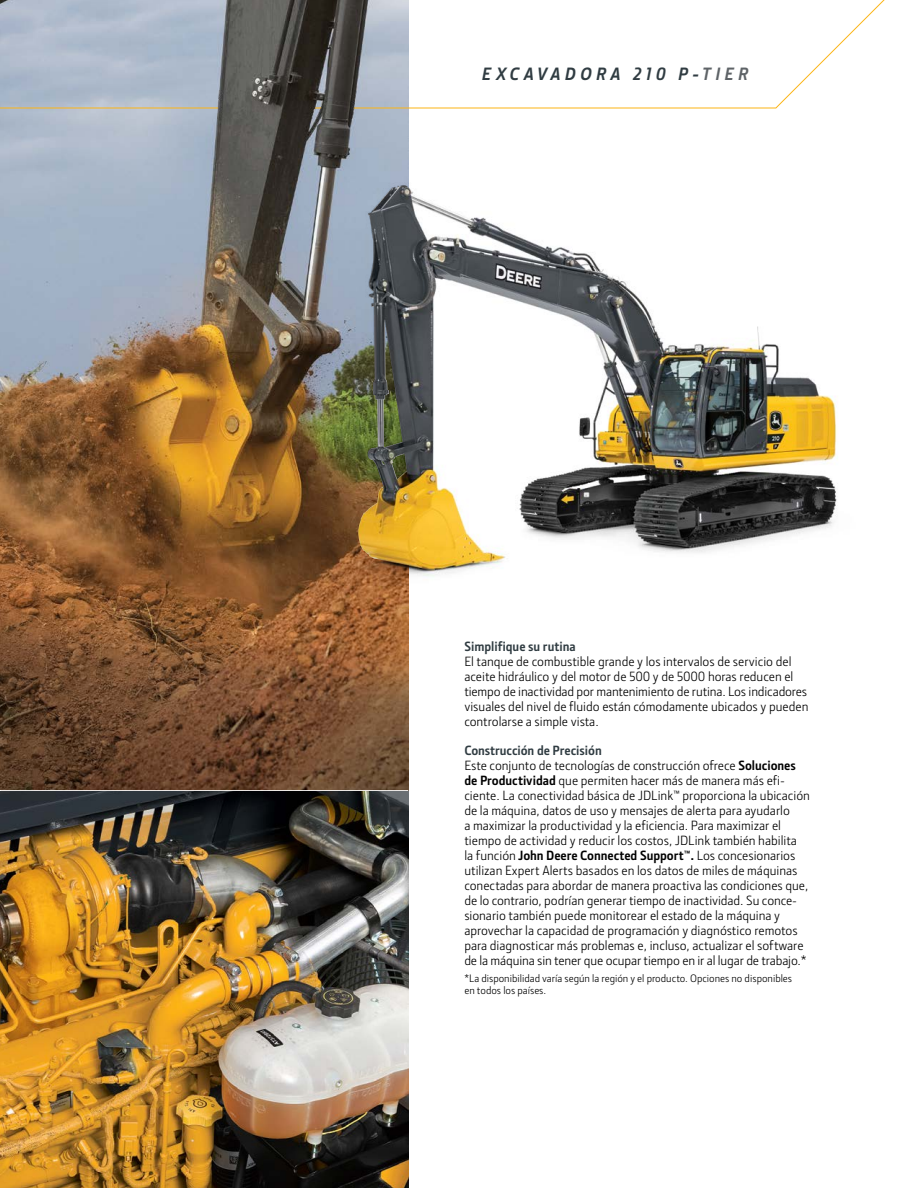
<style>
.page{position:relative;width:918px;height:1188px;background:#fff}
.page>*{position:absolute;margin:0;border:0;box-sizing:border-box;transform-origin:0 0}
.t1{font:italic 700 18px "JD Sans Pro";letter-spacing:.24em;color:#303c42}
.t2{font:13.5px/15px "JD Sans Pro";color:#000}
.t3{font:700 13.5px "JD Sans Pro";color:#303c42}
.t4{font:10.8px/12px "JD Sans Pro";color:#000}
.s1{color:#5e6367}
.s2{font-weight:700;color:#303c42}
.s3{font-weight:700}
</style>
<div class="page">
<img style="left:0;top:119px;width:408px;height:671px">
<svg style="left:0;top:0;width:885px;height:109px"></svg>
<img style="left:0;top:91px;width:408px;height:28px">
<img style="left:0;top:792px;width:408px;height:396px">
<img style="left:320px;top:166px;width:517px;height:428px">
<img style="left:358px;top:186px;width:147px;height:383px">
<h1 class="t1" style="left:482px;top:62px;width:268px">EXCAVADORA 210 P-<span class="s1">TIER</span></h1>
<p class="t3" style="left:464px;top:638px;width:113px">Simplifique su rutina</p>
<p class="t2" style="left:464px;top:654px;width:346px">El tanque de combustible grande y los intervalos de servicio del aceite hidráulico y del motor de 500 y de 5000 horas reducen el tiempo de inactividad por mantenimiento de rutina. Los indicadores visuales del nivel de fluido están cómodamente ubicados y pueden controlarse a simple vista.</p>
<p class="t2" style="left:464px;top:742px;width:347px"><span class="s2">Construcción de Precisión<br></span>Este conjunto de tecnologías de construcción ofrece <span class="s3">Soluciones de Productividad</span> que permiten hacer más de manera más efi&shy;ciente. La conectividad básica de JDLink™ proporciona la ubicación de la máquina, datos de uso y mensajes de alerta para ayudarlo<br>a maximizar la productividad y la eficiencia. Para maximizar el tiempo de actividad y reducir los costos, JDLink también habilita<br>la función <span class="s3">John Deere Connected Support™.</span> Los concesionarios utilizan Expert Alerts basados en los datos de miles de máquinas conectadas para abordar de manera proactiva las condiciones que, de lo contrario, podrían generar tiempo de inactividad. Su conce&shy;sionario también puede monitorear el estado de la máquina y aprovechar la capacidad de programación y diagnóstico remotos para diagnosticar más problemas e, incluso, actualizar el software de la máquina sin tener que ocupar tiempo en ir al lugar de trabajo.*</p>
<p class="t4" style="left:464px;top:972px;width:329px">*La disponibilidad varía según la región y el producto. Opciones no disponibles en todos los países.</p>
</div>
